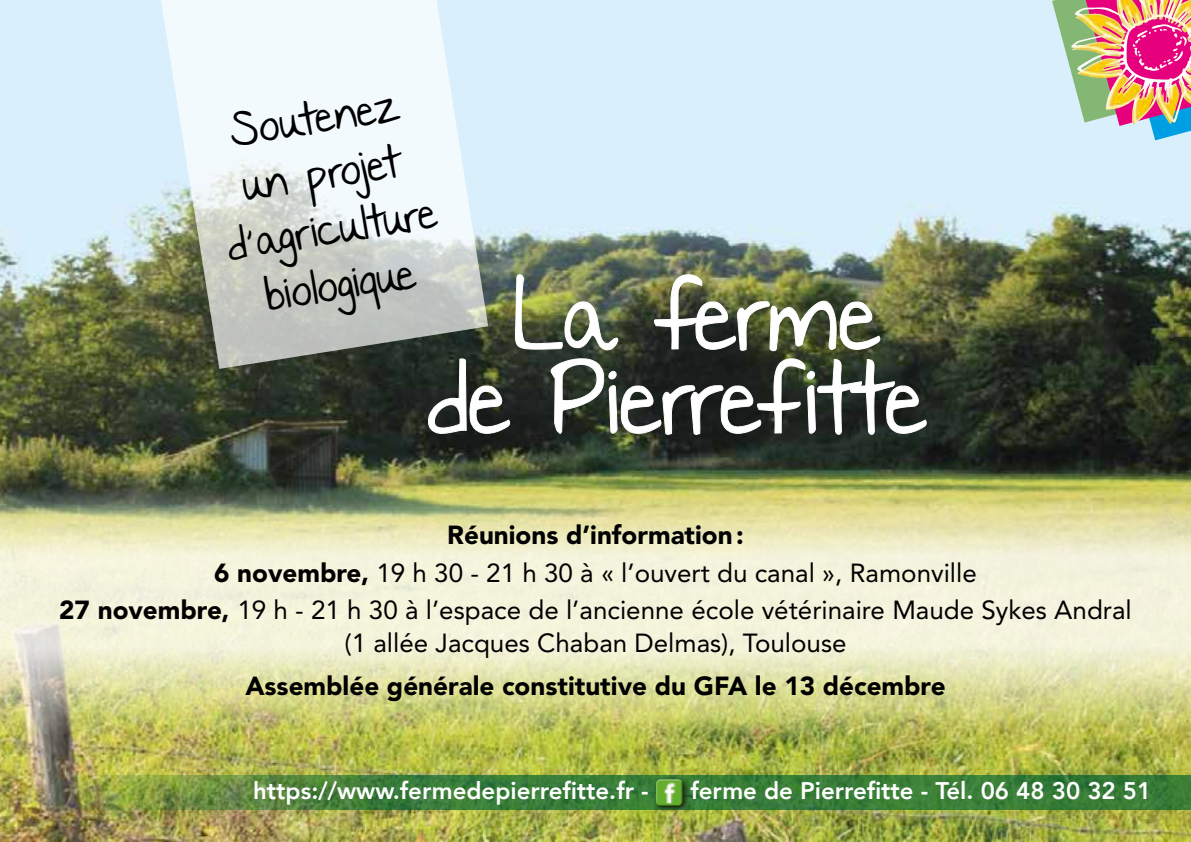
<style>
.page{position:relative;width:1191px;height:842px;background:#fff}
.page>*{position:absolute;margin:0;border:0;box-sizing:border-box;transform-origin:0 0}
.t1{font:82px/84px "Nothing You Could Say";letter-spacing:-.03em;color:#fff;text-align:center}
.t2{font:38px/56px "Nothing You Could Say";color:#000;text-align:center}
.t3{font:26px/37.6px "Avenir LT Std";color:#000;text-align:center}
.t4{font:900 26px "Avenir LT Std";color:#000}
.t5{font:800 24px "Avenir";color:#fff}
.s1{font-weight:900}
</style>
<div class="page">
<img style="left:0;top:0;width:1191px;height:842px">
<img style="left:17px;top:775px;width:1174px;height:34px">
<div style="left:652px;top:775px;width:39px;height:40px;background:#000;opacity:.75"></div>
<div style="left:655px;top:779px;width:28px;height:26px;background:#fff;opacity:.75"></div>
<div style="left:655px;top:780px;width:28px;height:27px;background:#000;opacity:.75"></div>
<svg style="left:0;top:485px;width:1191px;height:139px;background:#e0e0b9"></svg>
<svg style="left:0;top:624px;width:1191px;height:122px;background:#d8d99c"></svg>
<img style="left:514px;top:274px;width:105px;height:77px">
<img style="left:653px;top:274px;width:227px;height:78px">
<svg style="left:427px;top:358px;width:83px;height:76px;background:#353a34"></svg>
<svg style="left:550px;top:358px;width:377px;height:77px;background:#323832"></svg>
<svg style="left:156px;top:0;width:332px;height:369px"></svg>
<img style="left:1052px;top:0;width:139px;height:140px">
<img style="left:1133px;top:0;width:56px;height:21px">
<h2 class="t2" style="left:205px;top:108px;width:214px;rotate:-9deg">Soutenez un projet d’agriculture biologique</h2>
<h1 class="t1" style="left:425px;top:277px;width:501px">La ferme<br>de Pierrefitte</h1>
<p class="t3" style="left:59px;top:516px;width:1074px"><span class="s1">Réunions d’information:<br>6 novembre,</span> 19 h 30 - 21 h 30 à « l’ouvert du canal », Ramonville<br><span class="s1">27 novembre,</span> 19 h - 21 h 30 à l’espace de l’ancienne école vétérinaire Maude Sykes Andral</p>
<p class="t3" style="left:344px;top:624px;width:503px">(1 allée Jacques Chaban Delmas), Toulouse</p>
<p class="t4" style="left:245px;top:670px;width:702px">Assemblée générale constitutive du GFA le 13 décembre</p>
<p class="t5" style="left:253px;top:772px;width:397px">https://www.fermedepierrefitte.fr -</p>
<p class="t5" style="left:690px;top:772px;width:462px">ferme de Pierrefitte - Tél. 06 48 30 32 51</p>
</div>
